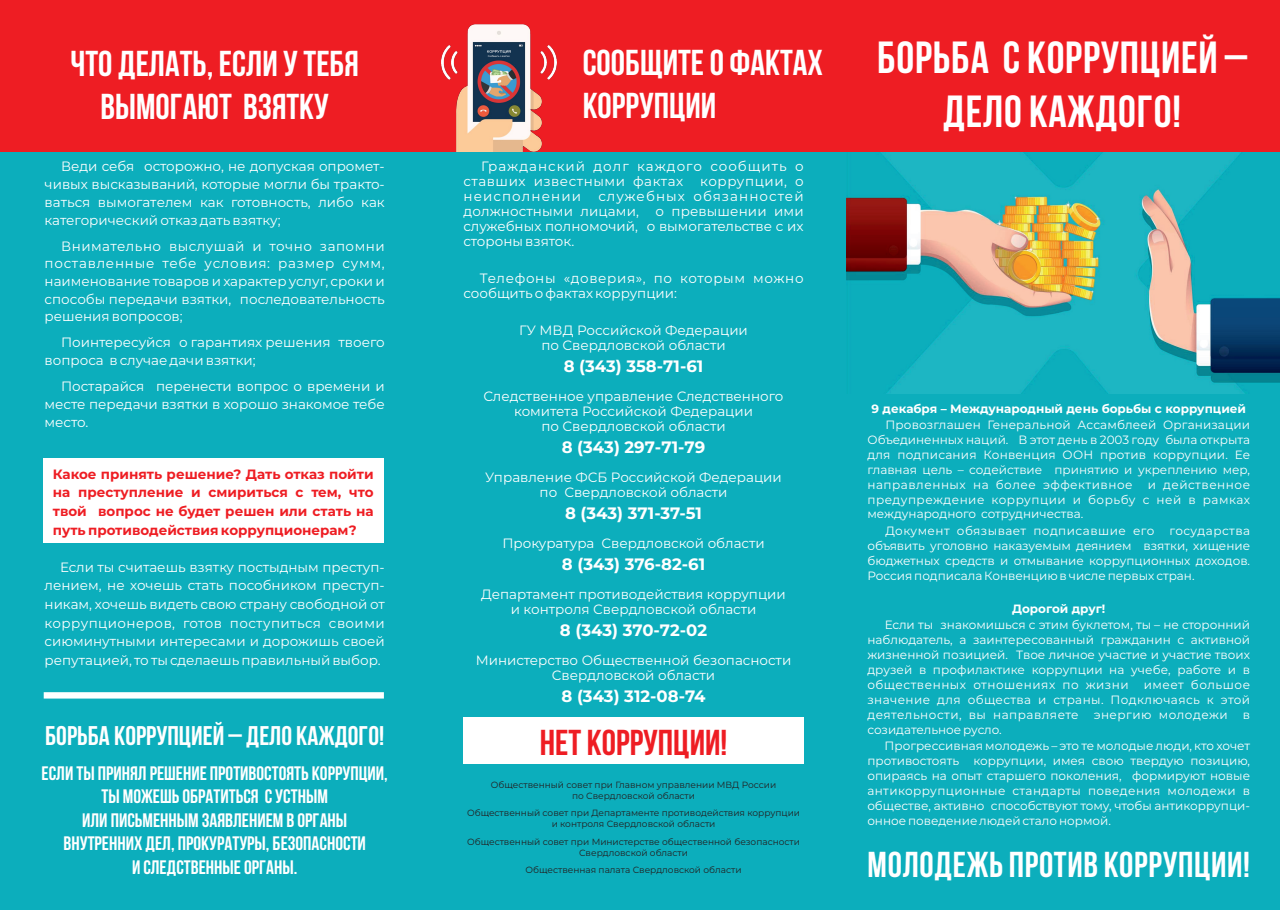
<style>
.page{position:relative;width:1280px;height:910px;background:#fff}
.page>*{position:absolute;margin:0;border:0;box-sizing:border-box;transform-origin:0 0}
.t1{font:700 45px/54px "Bebas Neue";letter-spacing:.015em;color:#fff;text-align:center}
.t2{font:700 36px/43.2px "Bebas Neue";color:#fff}
.t3{font:700 36px "Bebas Neue";letter-spacing:.02em;color:#fff}
.t4{font:700 36px "Bebas Neue";color:#ee1d23}
.t5{font:700 27px "Bebas Neue";color:#fff}
.t6{font:700 19.5px/23.4px "Bebas Neue";color:#fff;text-align:center}
.t7{font:700 16.5px "Montserrat";color:#fff}
.t8{font:13.5px/14.9px "Montserrat";color:#fff;text-align:justify}
.t9{font:700 13.5px/18.6px "Montserrat";color:#ee1d23;text-align:justify}
.t10{font:13.5px/14.9px "Montserrat";letter-spacing:.025em;color:#fff}
.t11{font:12px/14.9px "Montserrat";color:#fff;text-align:justify}
.t12{font:700 12px "Montserrat";color:#fff}
.t13{font:9px/11.1px "Montserrat";color:#231f20;text-align:center}
</style>
<div class="page">
<div style="left:0;top:0;width:846px;height:910px;background:#0caebc"></div>
<div style="left:463px;top:717px;width:341px;height:47px;background:#fff"></div>
<div style="left:44px;top:459px;width:340px;height:84px;background:#fff"></div>
<img style="left:846px;top:151px;width:434px;height:243px">
<div style="left:846px;top:394px;width:434px;height:516px;background:#0caebc"></div>
<div style="left:0;top:0;width:1280px;height:151px;background:#ee1d23"></div>
<img style="left:442px;top:25px;width:114px;height:126px">
<div style="left:44px;top:692px;width:340px;height:7px;background:#fff"></div>
<h2 class="t2" style="left:70px;top:45px;width:290px;text-align:center">Что делать, если у тебя вымогают взятку</h2>
<p class="t8" style="left:45px;top:158px;width:342px;line-height:17.7px;text-indent:17px">Веди себя осторожно, не допуская опромет&shy;чивых высказываний, которые могли бы тракто&shy;ваться вымогателем как готовность, либо как категорический отказ дать взятку;</p>
<p class="t8" style="left:45px;top:237px;width:342px;line-height:17.7px;text-indent:17px">Внимательно выслушай и точно запомни поставленные тебе условия: размер сумм, наименование товаров и характер услуг, сроки и способы передачи взятки, последовательность решения вопросов;</p>
<p class="t8" style="left:45px;top:334px;width:342px;line-height:17.7px;text-indent:17px">Поинтересуйся о гарантиях решения твоего вопроса в случае дачи взятки;</p>
<p class="t8" style="left:45px;top:377px;width:342px;line-height:17.7px;text-indent:17px">Постарайся перенести вопрос о времени и месте передачи взятки в хорошо знакомое тебе место.</p>
<p class="t9" style="left:53px;top:464px;width:322px">Какое принять решение? Дать отказ пойти на преступление и смириться с тем, что твой вопрос не будет решен или стать на путь противодействия коррупционерам?</p>
<p class="t8" style="left:45px;top:558px;width:342px;line-height:18.6px;text-indent:15px">Если ты считаешь взятку постыдным преступ&shy;лением, не хочешь стать пособником преступ&shy;никам, хочешь видеть свою страну свободной от коррупционеров, готов поступиться своими сиюминутными интересами и дорожишь своей репутацией, то ты сделаешь правильный выбор.</p>
<h3 class="t5" style="left:45px;top:725px;width:341px">Борьба коррупцией – дело каждого!</h3>
<h3 class="t6" style="left:42px;top:763px;width:348px">Если ты принял решение противостоять коррупции, ты можешь обратиться с устным<br>или письменным заявлением в органы внутренних дел, прокуратуры, безопасности<br>и следственные органы.</h3>
<h2 class="t2" style="left:583px;top:44px;width:242px">СООБЩИТЕО ФАКТАХ<br>КОРРУПЦИИ</h2>
<p class="t8" style="left:463px;top:159px;width:342px;text-indent:18px">Гражданский долг каждого сообщить о ставших известными фактах коррупции, о неисполнении</p>
<p class="t8" style="left:463px;top:189px;width:342px;text-indent:135px">служебных обязанностей должностными лицами, о превышении ими служебных полномочий, о вымогательстве с их стороны взяток.</p>
<p class="t10" style="left:463px;top:271px;width:342px;text-indent:17px">Телефоны «доверия», по которым можно сообщить о фактах коррупции:</p>
<p class="t8" style="left:519px;top:323px;width:230px;text-align:center">ГУ МВД Российской Федерации по Свердловской области</p>
<p class="t7" style="left:564px;top:356px;width:141px">8 (343) 358-71-61</p>
<p class="t8" style="left:484px;top:389px;width:301px;text-align:center">Следственное управление Следственного комитета Российской Федерации<br>по Свердловской области</p>
<p class="t7" style="left:562px;top:437px;width:145px">8 (343) 297-71-79</p>
<p class="t8" style="left:485px;top:470px;width:298px;text-align:center">Управление ФСБ Российской Федерации по Свердловской области</p>
<p class="t7" style="left:565px;top:503px;width:139px">8 (343) 371-37-51</p>
<p class="t8" style="left:502px;top:536px;width:264px">Прокуратура Свердловской области</p>
<p class="t7" style="left:562px;top:554px;width:145px">8 (343) 376-82-61</p>
<p class="t8" style="left:481px;top:587px;width:306px;text-align:center">Департамент противодействия коррупции и контроля Свердловской области</p>
<p class="t7" style="left:560px;top:620px;width:149px">8 (343) 370-72-02</p>
<p class="t8" style="left:476px;top:653px;width:317px;text-align:center">Министерство Общественной безопасности<br>Свердловской области</p>
<p class="t7" style="left:561px;top:686px;width:146px">8 (343) 312-08-74</p>
<h2 class="t4" style="left:540px;top:728px;width:189px">Нет коррупции!</h2>
<p class="t13" style="left:491px;top:779px;width:287px">Общественный совет при Главном управлении МВД России по Свердловской области</p>
<p class="t13" style="left:467px;top:807px;width:334px">Общественный совет при Департаменте противодействия коррупции и контроля Свердловской области</p>
<p class="t13" style="left:467px;top:836px;width:334px">Общественный совет при Министерстве общественной безопасности<br>Свердловской области</p>
<p class="t13" style="left:526px;top:864px;width:217px">Общественная палата Свердловской области</p>
<h1 class="t1" style="left:877px;top:34px;width:372px">Борьба с коррупцией – дело каждого!</h1>
<p class="t12" style="left:871px;top:401px;width:376px">9 декабря – Международный день борьбы с коррупцией</p>
<p class="t11" style="left:867px;top:417px;width:384px;text-indent:18px">Провозглашен Генеральной Ассамблеей Организации Объединенных наций. В этот день в 2003 году была открыта для подписания Конвенция ООН против коррупции. Ее главная цель – содействие принятию и укреплению мер, направленных на более эффективное и действенное предупреждение коррупции и борьбу с ней в рамках международного сотрудничества.</p>
<p class="t11" style="left:867px;top:523px;width:384px;text-indent:18px">Документ обязывает подписавшие его государства объявить уголовно наказуемым деянием взятки, хищение бюджетных средств и отмывание коррупционных доходов.<br>Россия подписала Конвенцию в числе первых стран.</p>
<p class="t12" style="left:1012px;top:601px;width:95px">Дорогой друг!</p>
<p class="t11" style="left:867px;top:618px;width:384px;text-indent:17px">Если ты знакомишься с этим буклетом, ты – не сторонний наблюдатель, а заинтересованный гражданин с активной жизненной позицией. Твое личное участие и участие твоих друзей в профилактике коррупции на учебе, работе и в общественных отношениях по жизни имеет большое значение для общества и страны. Подключаясь к этой деятельности, вы направляете энергию молодежи в созидательное русло.</p>
<p class="t11" style="left:867px;top:738px;width:384px;text-indent:17px">Прогрессивная молодежь – это те молодые люди, кто хочет противостоять коррупции, имея свою твердую позицию, опираясь на опыт старшего поколения, формируют новые антикоррупционные стандарты поведения молодежи в обществе, активно способствуют тому, чтобы антикоррупци&shy;онное поведение людей стало нормой.</p>
<h2 class="t3" style="left:868px;top:850px;width:384px">МОЛОДЕЖЬ ПРОТИВ КОРРУПЦИИ!</h2>
</div>
